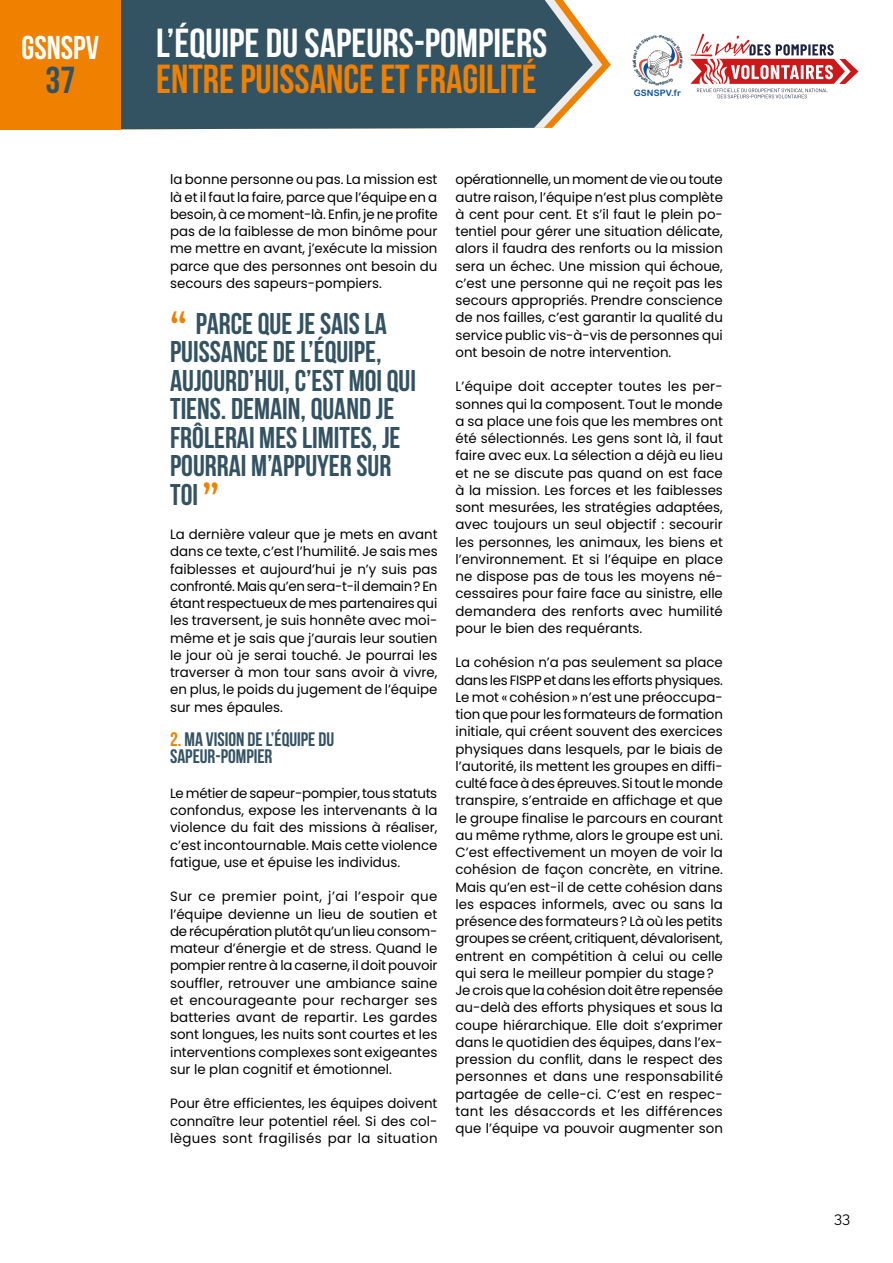
<style>
.page{position:relative;width:893px;height:1263px;background:#fff}
.page>*{position:absolute;margin:0;border:0;box-sizing:border-box;transform-origin:0 0}
.t1{font:700 40.5px "Bebas Neue";color:#fff}
.t2{font:700 40.5px "Bebas Neue";color:#f08100}
.t3{font:700 37.5px "Bebas Neue";color:#335262}
.t4{font:700 33px "Bebas Neue";color:#fff}
.t5{font:700 30px/28.5px "Bebas Neue";color:#335262}
.t6{font:700 19.5px/17.2px "Bebas Neue";color:#335262}
.t7{font:15px "Raleway";color:#000}
.t8{font:13.5px/17.2px "Poppins";color:#000;text-align:justify}
.t9{font:8.85px "Arial Rounded MT Bold";letter-spacing:.015em;color:#10519e}
.t10{font:900 4.35px "Roboto";color:#143851}
.s1{font-family:"Abadi";font-weight:800;font-stretch:condensed;font-size:33px;color:#f08100}
.s2{color:#f08100}
</style>
<div class="page">
<svg style="left:0;top:0;width:593px;height:130px;fill:#335262"></svg>
<div style="left:0;top:0;width:121px;height:129px;background:#f08100"></div>
<svg style="left:639px;top:34px;width:219px;height:64px"></svg>
<h3 class="t4" style="left:22px;top:29px;width:79px">GSNSPV</h3>
<h2 class="t3" style="left:46px;top:60px;width:31px">37</h2>
<h1 class="t1" style="left:156px;top:21px;width:393px">L’ÉQUIPE DU SAPEURS-POMPIERS</h1>
<h1 class="t2" style="left:156px;top:57px;width:382px">ENTRE PUISSANCE ET FRAGILITÉ</h1>
<p class="t10" style="left:631px;top:61px;width:3px;rotate:-90deg">i</p>
<p class="t9" style="left:634px;top:88px;width:49px">GSNSPV.fr</p>
<p class="t8" style="left:170px;top:171px;width:269px">la bonne personne ou pas. La mission est là et il faut la faire, parce que l’équipe en a besoin, à ce moment-là. Enfin, je ne profite pas de la faiblesse de mon binôme pour me mettre en avant, j’exécute la mission parce que des personnes ont besoin du secours des sapeurs-pompiers.</p>
<h3 class="t5" style="left:170px;top:309px;width:247px"><span class="s1">“</span> PARCE QUE JE SAIS LA<br>PUISSANCE DE L’ÉQUIPE,<br>AUJOURD’HUI, C’EST MOI QUI<br>TIENS. DEMAIN, QUAND JE<br>FRÔLERAI MES LIMITES, JE<br>POURRAI M’APPUYER SUR<br>TOI<span class="s1">”</span></h3>
<p class="t8" style="left:170px;top:526px;width:269px">La dernière valeur que je mets en avant dans ce texte, c’est l’humilité. Je sais mes faiblesses et aujourd’hui je n’y suis pas confronté. Mais qu’en sera-t-il demain? En étant respectueux de mes partenaires qui les traversent, je suis honnête avec moi&shy;même et je sais que j’aurais leur soutien le jour où je serai touché. Je pourrai les traverser à mon tour sans avoir à vivre, en plus, le poids du jugement de l’équipe sur mes épaules.</p>
<h3 class="t6" style="left:170px;top:730px;width:166px"><span class="s2">2.</span> MA VISION DE L’ÉQUIPE DU<br>SAPEUR-POMPIER</h3>
<p class="t8" style="left:170px;top:784px;width:269px">Le métier de sapeur-pompier, tous statuts confondus, expose les intervenants à la violence du fait des missions à réaliser, c’est incontournable. Mais cette violence fatigue, use et épuise les individus.</p>
<p class="t8" style="left:170px;top:888px;width:269px">Sur ce premier point, j’ai l’espoir que l’équipe devienne un lieu de soutien et de récupération plutôt qu’un lieu consom&shy;mateur d’énergie et de stress. Quand le pompier rentre à la caserne, il doit pouvoir souffler, retrouver une ambiance saine et encourageante pour recharger ses batteries avant de repartir. Les gardes sont longues, les nuits sont courtes et les interventions complexes sont exigeantes sur le plan cognitif et émotionnel.</p>
<p class="t8" style="left:170px;top:1095px;width:269px">Pour être efficientes, les équipes doivent connaître leur potentiel réel. Si des col&shy;lègues sont fragilisés par la situation</p>
<p class="t8" style="left:455px;top:171px;width:269px">opérationnelle, un moment de vie ou toute autre raison, l’équipe n’est plus complète à cent pour cent. Et s’il faut le plein po&shy;tentiel pour gérer une situation délicate, alors il faudra des renforts ou la mission sera un échec. Une mission qui échoue, c’est une personne qui ne reçoit pas les secours appropriés. Prendre conscience de nos failles, c’est garantir la qualité du service public vis-à-vis de personnes qui ont besoin de notre intervention.</p>
<p class="t8" style="left:455px;top:378px;width:269px">L’équipe doit accepter toutes les per&shy;sonnes qui la composent. Tout le monde a sa place une fois que les membres ont été sélectionnés. Les gens sont là, il faut faire avec eux. La sélection a déjà eu lieu et ne se discute pas quand on est face à la mission. Les forces et les faiblesses sont mesurées, les stratégies adaptées, avec toujours un seul objectif : secourir les personnes, les animaux, les biens et l’environnement. Et si l’équipe en place ne dispose pas de tous les moyens né&shy;cessaires pour faire face au sinistre, elle demandera des renforts avec humilité pour le bien des requérants.</p>
<p class="t8" style="left:455px;top:654px;width:269px;text-align:left">La cohésion n’a pas seulement sa place dans les FISPP et dans les efforts physiques.<br>Le mot «cohésion» n’est une préoccupa&shy;tion que pour les formateurs de formation initiale, qui créent souvent des exercices physiques dans lesquels, par le biais de l’autorité, ils mettent les groupes en diffi&shy;culté face à des épreuves. Si tout le monde transpire, s’entraide en affichage et que le groupe finalise le parcours en courant au même rythme, alors le groupe est uni.<br>C’est effectivement un moyen de voir la cohésion de façon concrète, en vitrine.<br>Mais qu’en est-il de cette cohésion dans les espaces informels, avec ou sans la présence des formateurs? Là où les petits groupes se créent, critiquent, dévalorisent, entrent en compétition à celui ou celle qui sera le meilleur pompier du stage?<br>Je crois que la cohésion doit être repensée au-delà des efforts physiques et sous la coupe hiérarchique. Elle doit s’exprimer dans le quotidien des équipes, dans l’ex&shy;pression du conflit, dans le respect des personnes et dans une responsabilité partagée de celle-ci. C’est en respec&shy;tant les désaccords et les différences que l’équipe va pouvoir augmenter son</p>
<p class="t7" style="left:834px;top:1206px;width:18px">33</p>
</div>
